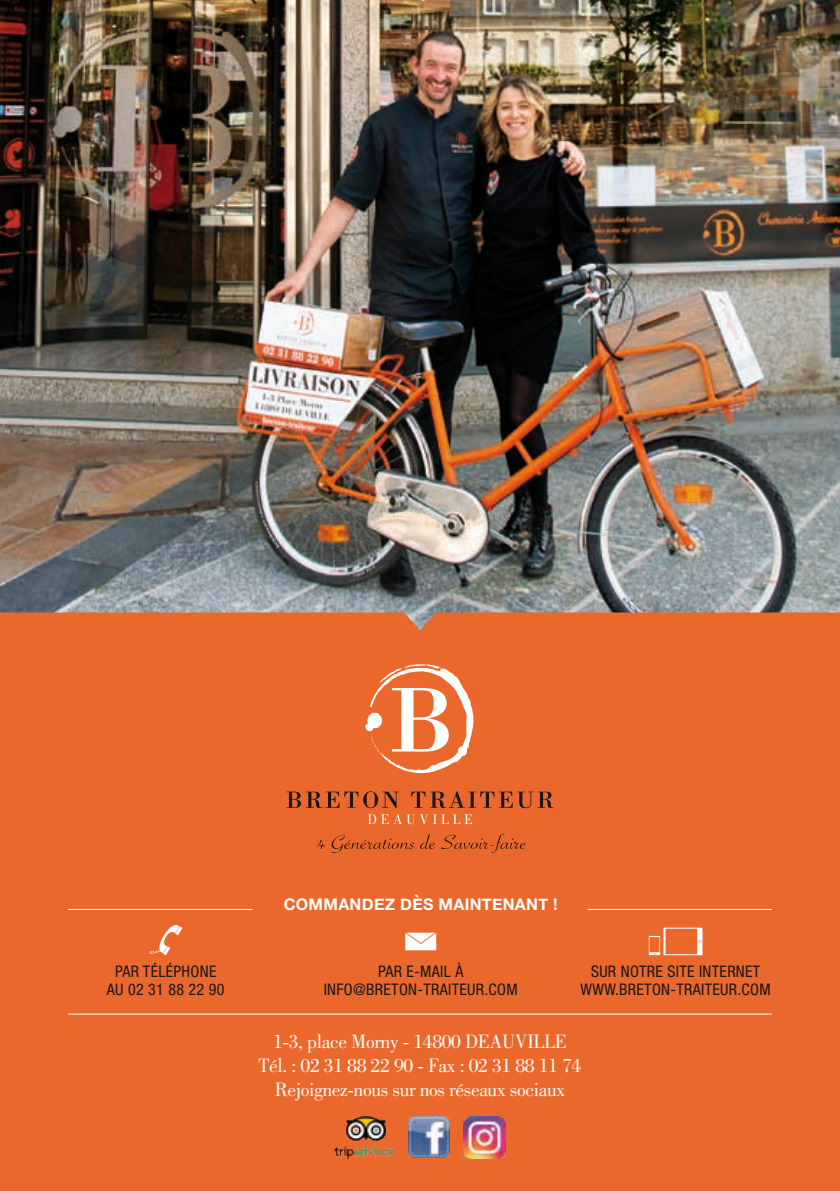
<style>
.page{position:relative;width:840px;height:1191px;background:#fff}
.page>*{position:absolute;margin:0;border:0;box-sizing:border-box;transform-origin:0 0}
.t1{font:20px/24px "Bodoni";letter-spacing:-.02em;color:#fff;text-align:center}
.t2{font:condensed 16px/18px "Helvetica Neue";letter-spacing:.02em;color:#1a171c;text-align:center}
.t3{font:700 16px "Helvetica Neue";letter-spacing:.02em;color:#fff}
</style>
<div class="page">
<div style="left:0;top:0;width:839px;height:1191px;background:#ea682b"></div>
<svg style="left:365px;top:664px;width:108px;height:109px"></svg>
<svg style="left:286px;top:791px;width:113px;height:17px"></svg>
<svg style="left:411px;top:791px;width:142px;height:17px"></svg>
<svg style="left:368px;top:814px;width:104px;height:10px"></svg>
<svg style="left:317px;top:840px;width:8px;height:8px"></svg>
<svg style="left:331px;top:834px;width:83px;height:19px"></svg>
<svg style="left:420px;top:834px;width:14px;height:15px"></svg>
<svg style="left:441px;top:834px;width:84px;height:18px"></svg>
<hr style="left:68px;top:1013px;width:703px;height:1px;background:#fff">
<hr style="left:68px;top:909px;width:184px;height:1px;background:#fff">
<hr style="left:587px;top:909px;width:184px;height:1px;background:#fff">
<svg style="left:149px;top:925px;width:33px;height:30px"></svg>
<svg style="left:405px;top:932px;width:31px;height:18px"></svg>
<svg style="left:648px;top:927px;width:54px;height:28px"></svg>
<img style="left:0;top:0;width:839px;height:630px">
<img style="left:334px;top:1116px;width:60px;height:42px">
<img style="left:408px;top:1116px;width:41px;height:41px">
<img style="left:463px;top:1116px;width:42px;height:42px">
<p class="t3" style="left:283px;top:892px;width:275px">COMMANDEZ DÈS MAINTENANT !</p>
<p class="t2" style="left:107px;top:962px;width:119px">PAR TÉLÉPHONE<br>AU 02 31 88 22 90</p>
<p class="t2" style="left:323px;top:962px;width:195px">PAR E-MAIL À<br>INFO@BRETON-TRAITEUR.COM</p>
<p class="t2" style="left:580px;top:962px;width:191px">SUR NOTRE SITE INTERNET<br>WWW.BRETON-TRAITEUR.COM</p>
<p class="t1" style="left:258px;top:1029px;width:324px">1-3, place Morny - 14800 DEAUVILLE<br>Tél. : 02 31 88 22 90 - Fax : 02 31 88 11 74<br>Rejoignez-nous sur nos réseaux sociaux</p>
</div>
